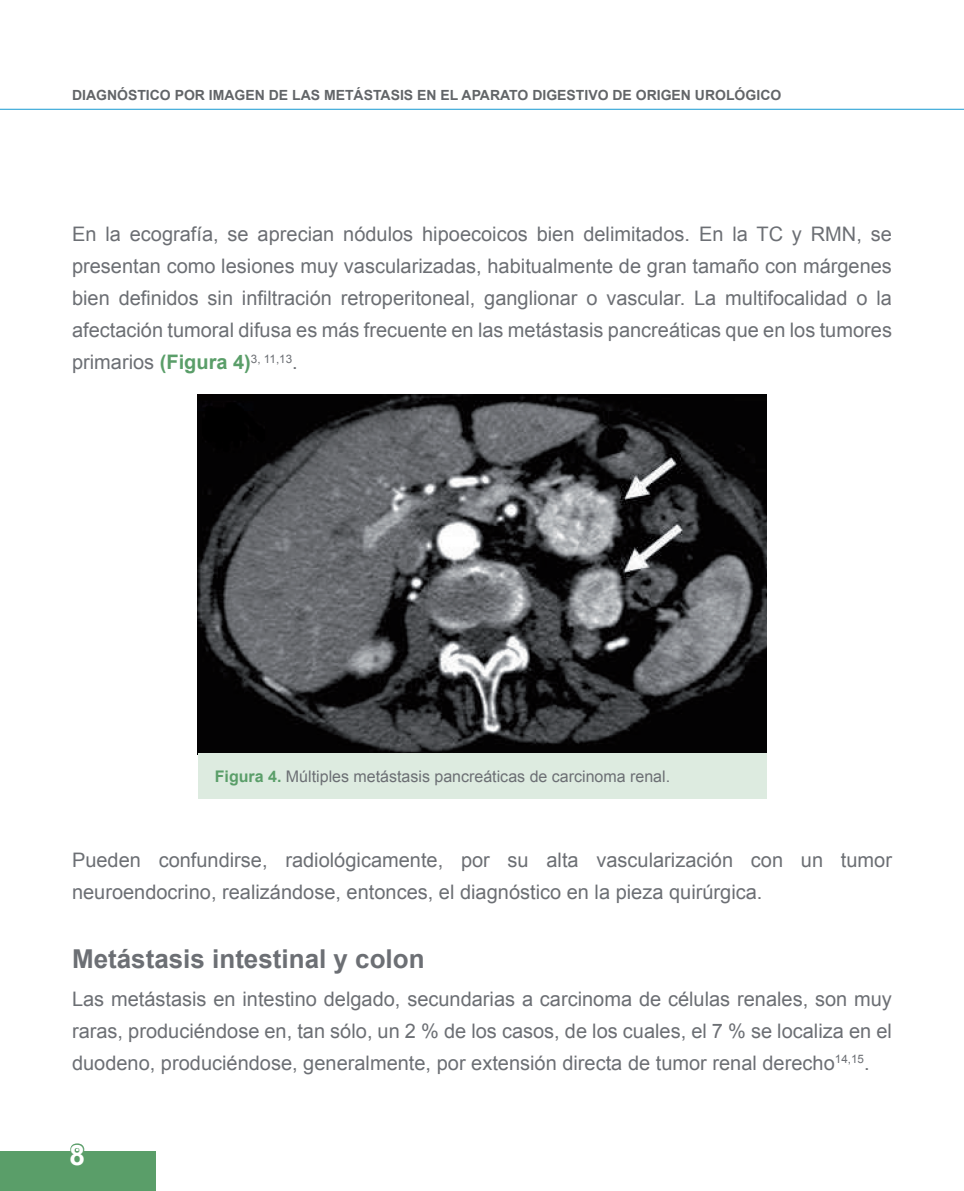
<style>
.page{position:relative;width:964px;height:1191px;background:#fff}
.page>*{position:absolute;margin:0;border:0;box-sizing:border-box;transform-origin:0 0}
.t1{font:700 28px "Arial";color:#fff}
.t2{font:700 26px "Arial";color:#6c6f74}
.t3{font:20px/32px "Arial";color:#6c6f74;text-align:justify}
.t4{font:16px "Arial";color:#6c6f74}
.t5{font:700 14px "Arial";color:#626568}
.s1{font-weight:700;color:#5a9e69}
</style>
<div class="page">
<hr style="left:0;top:109px;width:964px;height:1px;background:#189bd2">
<div style="left:0;top:1151px;width:155px;height:40px;background:#5a9e69"></div>
<svg style="left:70px;top:1143px;width:15px;height:8px"></svg>
<img style="left:198px;top:394px;width:568px;height:359px">
<div style="left:198px;top:753px;width:568px;height:46px;background:#ddebe0"></div>
<p class="t5" style="left:72px;top:88px;width:711px">DIAGNÓSTICO POR IMAGEN DE LAS METÁSTASIS EN EL APARATO DIGESTIVO DE ORIGEN UROLÓGICO</p>
<p class="t3" style="left:72px;top:218px;width:821px">En la ecografía, se aprecian nódulos hipoecoicos bien delimitados. En la TC y RMN, se presentan como lesiones muy vascularizadas, habitualmente de gran tamaño con márgenes bien definidos sin infiltración retroperitoneal, ganglionar o vascular. La multifocalidad o la afectación tumoral difusa es más frecuente en las metástasis pancreáticas que en los tumores primarios <span class="s1">(Figura 4)</span><sup>3,</sup> <sup>11,13</sup>.</p>
<p class="t4" style="left:215px;top:767px;width:457px"><span class="s1">Figura 4.</span> Múltiples metástasis pancreáticas de carcinoma renal.</p>
<p class="t3" style="left:72px;top:843px;width:821px">Pueden confundirse, radiológicamente, por su alta vascularización con un tumor neuroendocrino, realizándose, entonces, el diagnóstico en la pieza quirúrgica.</p>
<h2 class="t2" style="left:72px;top:944px;width:354px">Metástasis intestinal y colon</h2>
<p class="t3" style="left:72px;top:983px;width:821px">Las metástasis en intestino delgado, secundarias a carcinoma de células renales, son muy raras, produciéndose en, tan sólo, un 2 % de los casos, de los cuales, el 7 % se localiza en el duodeno, produciéndose, generalmente, por extensión directa de tumor renal derecho<sup>14,15</sup>.</p>
<h1 class="t1" style="left:70px;top:1139px;width:17px">8</h1>
</div>
